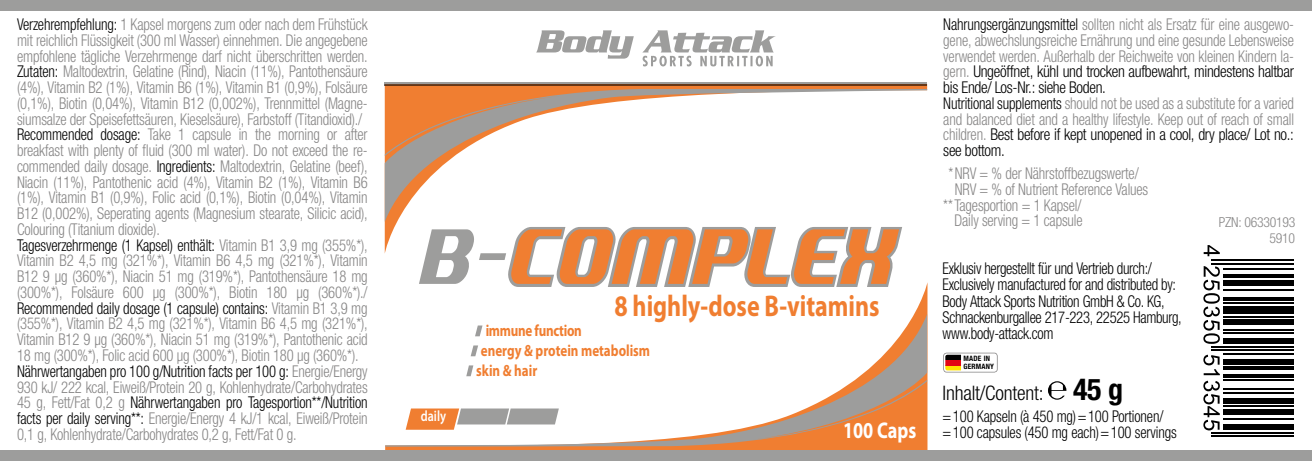
<style>
.page{position:relative;width:1312px;height:461px;background:#fff}
.page>*{position:absolute;margin:0;border:0;box-sizing:border-box;transform-origin:0 0}
.t1{font:700 30px "Myriad Pro";color:#f07e31;scale:.8 1}
.t2{font:700 22.75px "Myriad Pro";color:#fff;scale:.8 1}
.t3{font:300 condensed 20px "Helvetica Neue LTW1 G";letter-spacing:-.01em;color:#000}
.t4{font:300 condensed 16.25px/15.8px "Helvetica Neue LTW1 G";letter-spacing:-.01em;color:#878686;scale:.9 1}
.t5{font:300 condensed 16.25px/16.2px "Helvetica Neue LTW1 G";letter-spacing:-.02em;color:#000;scale:.9 1}
.t6{font:700 16.25px/20px "Myriad Pro";color:#f07e31;scale:.8 1}
.t7{font:600 15px "Myriad Pro";color:#fff;scale:.8 1}
.t8{font:300 condensed 13.75px/16px "Helvetica Neue LTW1 G";letter-spacing:-.02em;color:#878686;text-align:right}
.t9{font:700 condensed 7.5px/7.8px "Helvetica Neue LTW1 G";letter-spacing:.025em;color:#000}
.s1{color:#000}
.s2{font-weight:700;font-size:30px}
</style>
<div class="page">
<svg style="left:385px;top:287px;width:541px;height:163px"></svg>
<svg style="left:384px;top:84px;width:542px;height:169px"></svg>
<hr style="left:385px;top:84px;width:541px;height:2px;background:#000">
<svg style="left:1048px;top:381px;width:18px;height:18px"></svg>
<svg style="left:943px;top:352px;width:54px;height:20px"></svg>
<div style="left:943px;top:353px;width:53px;height:18px;background:#fff;border-radius:3px"></div>
<div style="left:945px;top:354px;width:15px;height:6px;background:#000"></div>
<div style="left:945px;top:365px;width:15px;height:5px;background:#ffe400"></div>
<div style="left:945px;top:360px;width:15px;height:5px;background:#e30613"></div>
<div style="left:0;top:0;width:1311px;height:11px;background:#9d9d9c"></div>
<div style="left:0;top:450px;width:1311px;height:11px;background:#9d9d9c"></div>
<svg style="left:536px;top:30px;width:239px;height:36px"></svg>
<hr style="left:385px;top:82px;width:541px;height:2px;background:#9d9d9c">
<svg style="left:385px;top:314px;width:541px;height:132px"></svg>
<svg style="left:384px;top:89px;width:542px;height:133px"></svg>
<svg style="left:419px;top:227px;width:483px;height:60px"></svg>
<hr style="left:1211px;top:259px;width:82px;height:2px;background:#000">
<hr style="left:1211px;top:263px;width:82px;height:1px;background:#000">
<hr style="left:1222px;top:269px;width:71px;height:1px;background:#000">
<hr style="left:1222px;top:274px;width:71px;height:4px;background:#000">
<div style="left:1222px;top:280px;width:71px;height:5px;background:#000"></div>
<hr style="left:1222px;top:289px;width:71px;height:2px;background:#000">
<hr style="left:1222px;top:297px;width:71px;height:3px;background:#000">
<hr style="left:1222px;top:302px;width:71px;height:2px;background:#000">
<div style="left:1222px;top:306px;width:71px;height:7px;background:#000"></div>
<hr style="left:1222px;top:316px;width:71px;height:1px;background:#000">
<div style="left:1222px;top:319px;width:71px;height:6px;background:#000"></div>
<hr style="left:1222px;top:329px;width:71px;height:1px;background:#000">
<hr style="left:1222px;top:332px;width:71px;height:2px;background:#000">
<div style="left:1222px;top:338px;width:71px;height:5px;background:#000"></div>
<hr style="left:1211px;top:346px;width:82px;height:1px;background:#000">
<hr style="left:1211px;top:349px;width:82px;height:2px;background:#000">
<hr style="left:1222px;top:353px;width:71px;height:2px;background:#000">
<div style="left:1222px;top:359px;width:71px;height:5px;background:#000"></div>
<hr style="left:1222px;top:366px;width:71px;height:4px;background:#000">
<hr style="left:1222px;top:374px;width:71px;height:3px;background:#000">
<hr style="left:1222px;top:379px;width:71px;height:2px;background:#000">
<hr style="left:1222px;top:388px;width:71px;height:2px;background:#000">
<hr style="left:1222px;top:392px;width:71px;height:2px;background:#000">
<div style="left:1222px;top:398px;width:71px;height:5px;background:#000"></div>
<hr style="left:1222px;top:405px;width:71px;height:2px;background:#000">
<div style="left:1222px;top:409px;width:71px;height:5px;background:#000"></div>
<hr style="left:1222px;top:418px;width:71px;height:2px;background:#000">
<div style="left:1222px;top:424px;width:71px;height:5px;background:#000"></div>
<hr style="left:1211px;top:431px;width:82px;height:2px;background:#000">
<hr style="left:1211px;top:435px;width:82px;height:2px;background:#000">
<svg style="left:1203px;top:266px;width:16px;height:78px"></svg>
<svg style="left:1203px;top:354px;width:16px;height:76px"></svg>
<svg style="left:1203px;top:245px;width:16px;height:11px"></svg>
<p class="t4" style="left:17px;top:17px;width:391px"><span class="s1">Verzehrempfehlung:</span> 1 Kapsel morgens zum oder nach dem Frühstück mit reichlich Flüssigkeit (300 ml Wasser) einnehmen. Die angegebene empfohlene tägliche Verzehrmenge darf nicht überschritten werden.<br><span class="s1">Zutaten:</span> Maltodextrin, Gelatine (Rind), Niacin (11%), Pantothensäure (4%), Vitamin B2 (1%), Vitamin B6 (1%), Vitamin B1 (0,9%), Folsäure (0,1%), Biotin (0,04%), Vitamin B12 (0,002%), Trennmittel (Magne&shy;siumsalze der Speisefettsäuren, Kieselsäure), Farbstoff (Titandioxid)./ <span class="s1">Recommended dosage:</span> Take 1 capsule in the morning or after breakfast with plenty of fluid (300 ml water). Do not exceed the re&shy;commended daily dosage. <span class="s1">Ingredients:</span> Maltodextrin, Gelatine (beef), Niacin (11%), Pantothenic acid (4%), Vitamin B2 (1%), Vitamin B6 (1%), Vitamin B1 (0,9%), Folic acid (0,1%), Biotin (0,04%), Vitamin B12 (0,002%), Seperating agents (Magnesium stearate, Silicic acid), Colouring (Titanium dioxide).<br><span class="s1">Tagesverzehrmenge (1 Kapsel) enthält:</span> Vitamin B1 3,9 mg (355%*), Vitamin B2 4,5 mg (321%*), Vitamin B6 4,5 mg (321%*), Vitamin B12 9 μg (360%*), Niacin 51 mg (319%*), Pantothensäure 18 mg (300%*), Folsäure 600 μg (300%*), Biotin 180 μg (360%*)./ <span class="s1">Recommended daily dosage (1 capsule) contains:</span> Vitamin B1 3,9 mg (355%*), Vitamin B2 4,5 mg (321%*), Vitamin B6 4,5 mg (321%*), Vitamin B12 9 μg (360%*), Niacin 51 mg (319%*), Pantothenic acid 18 mg (300%*), Folic acid 600 μg (300%*), Biotin 180 µg (360%*).<br><span class="s1">Nährwertangaben pro 100 g/Nutrition facts per 100 g:</span> Energie/Energy 930 kJ/ 222 kcal, Eiweiß/Protein 20 g, Kohlenhydrate/Carbohydrates 45 g, Fett/Fat 0,2 g <span class="s1">Nährwertangaben pro Tagesportion**/Nutrition facts per daily serving**:</span> Energie/Energy 4 kJ/1 kcal, Eiweiß/Protein 0,1 g, Kohlenhydrate/Carbohydrates 0,2 g, Fett/Fat 0 g.</p>
<p class="t7" style="left:421px;top:406px;width:33px">daily</p>
<h1 class="t1" style="left:614px;top:286px;width:333px">8 highly-dose B-vitamins</h1>
<p class="t6" style="left:476px;top:320px;width:219px;text-indent:9px">immune function<br>energy &amp; protein metabolism skin &amp; hair</p>
<h2 class="t2" style="left:842px;top:415px;width:93px">100 Caps</h2>
<p class="t4" style="left:943px;top:17px;width:391px"><span class="s1">Nahrungsergänzungsmittel</span> sollten nicht als Ersatz für eine ausgewo&shy;gene, abwechslungsreiche Ernährung und eine gesunde Lebensweise verwendet werden. Außerhalb der Reichweite von kleinen Kindern la&shy;gern. <span class="s1">Ungeöffnet, kühl und trocken aufbewahrt, mindestens haltbar bis Ende/ Los-Nr.: siehe Boden.<br>Nutritional supplements</span> should not be used as a substitute for a varied and balanced diet and a healthy lifestyle. Keep out of reach of small children. <span class="s1">Best before if kept unopened in a cool, dry place/ Lot no.: see bottom.</span></p>
<p class="t4" style="left:948px;top:165px;width:213px">* NRV = % der Nährstoffbezugswerte/</p>
<p class="t4" style="left:954px;top:181px;width:216px">NRV = % of Nutrient Reference Values</p>
<p class="t4" style="left:943px;top:197px;width:155px">** Tagesportion = 1 Kapsel/</p>
<p class="t4" style="left:954px;top:213px;width:144px">Daily serving = 1 capsule</p>
<p class="t8" style="left:1218px;top:214px;width:78px">PZN: 06330193<br>5910</p>
<p class="t5" style="left:942px;top:260px;width:267px">Exklusiv hergestellt für und Vertrieb durch:/ Exclusively manufactured for and distributed by:<br>Body Attack Sports Nutrition GmbH &amp; Co. KG, Schnackenburgallee 217-223, 22525 Hamburg, www.body-attack.com</p>
<p class="t3" style="left:942px;top:381px;width:182px">Inhalt/Content: <span class="s2">45 g</span></p>
<p class="t5" style="left:942px;top:408px;width:261px">=100 Kapseln (à 450 mg)=100 Portionen/ =100 capsules (450 mg each)=100 servings</p>
<p class="t9" style="left:963px;top:355px;width:32px">MADE IN<br>GERMANY</p>
</div>
